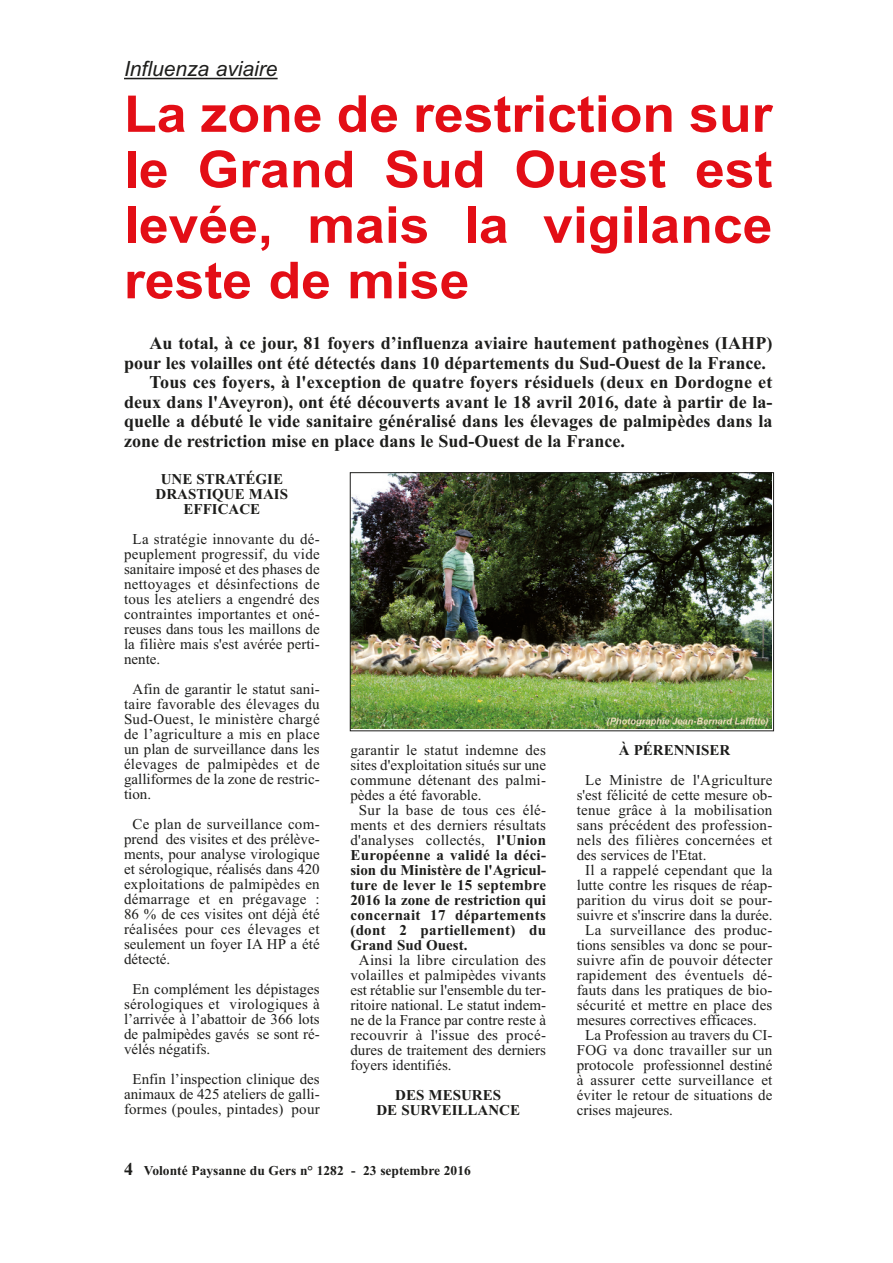
<style>
.page{position:relative;width:893px;height:1263px;background:#fff}
.page>*{position:absolute;margin:0;border:0;box-sizing:border-box;transform-origin:0 0}
.t1{font:700 51px/55.5px "Arial";color:#e30e16;text-align:justify;scale:1.05 1}
.t2{font:italic 21px "Arial";color:#1d1d1b}
.t3{font:700 18px "Times New Roman";color:#1d1d1b}
.t4{font:15px/15px "Times New Roman";letter-spacing:.01em;color:#1d1d1b;text-align:justify}
.t5{font:700 15px/15px "Times New Roman";color:#1d1d1b;text-align:center}
.t6{font:700 15px "Times New Roman";letter-spacing:.02em;color:#1d1d1b}
.t7{font:700 13.5px "Times New Roman";color:#1d1d1b}
.s1{font-weight:700}
.s2{font-size:18px}
</style>
<div class="page">
<hr style="left:124px;top:78px;width:153px;height:1px;background:#1d1d1b">
<img style="left:352px;top:474px;width:419px;height:254px">
<div style="left:350px;top:472px;width:424px;height:259px;border:1px solid #1d1d1b"></div>
<h2 class="t2" style="left:124px;top:61px;width:155px">Influenza aviaire</h2>
<h1 class="t1" style="left:124px;top:91px;width:619px">La zone de restriction sur le Grand Sud Ouest est levée, mais la vigilance reste de mise</h1>
<p class="t3" style="left:149px;top:337px;width:624px">Au total, à ce jour, 81 foyers d’influenza aviaire hautement pathogènes (IAHP)</p>
<p class="t3" style="left:124px;top:357px;width:643px">pour les volailles ont été détectés dans 10 départements du Sud-Ouest de la France.</p>
<p class="t3" style="left:149px;top:376px;width:624px">Tous ces foyers, à l'exception de quatre foyers résiduels (deux en Dordogne et</p>
<p class="t3" style="left:124px;top:396px;width:650px">deux dans l'Aveyron), ont été découverts avant le 18 avril 2016, date à partir de la-</p>
<p class="t3" style="left:124px;top:415px;width:650px">quelle a débuté le vide sanitaire généralisé dans les élevages de palmipèdes dans la</p>
<p class="t3" style="left:124px;top:435px;width:502px">zone de restriction mise en place dans le Sud-Ouest de la France.</p>
<p class="t5" style="left:156px;top:473px;width:134px">UNE STRATÉGIE<br>DRASTIQUE MAIS<br>EFFICACE</p>
<p class="t4" style="left:124px;top:532px;width:197px;text-indent:9px">La stratégie innovante du dé&shy;peuplement progressif, du vide sanitaire imposé et des phases de nettoyages et désinfections de tous les ateliers a engendré des contraintes importantes et oné&shy;reuses dans tous les maillons de la filière mais s'est avérée perti&shy;nente.</p>
<p class="t4" style="left:124px;top:682px;width:197px;text-indent:9px">Afin de garantir le statut sani&shy;taire favorable des élevages du Sud-Ouest, le ministère chargé de l’agriculture a mis en place un plan de surveillance dans les élevages de palmipèdes et de galliformes de la zone de restric&shy;tion.</p>
<p class="t4" style="left:124px;top:817px;width:197px;text-indent:9px">Ce plan de surveillance com&shy;prend des visites et des prélève&shy;ments, pour analyse virologique et sérologique, réalisés dans 420 exploitations de palmipèdes en démarrage et en prégavage :<br>86 % de ces visites ont déjà été réalisées pour ces élevages et seulement un foyer IA HP a été détecté.</p>
<p class="t4" style="left:124px;top:982px;width:197px;text-indent:9px">En complément les dépistages sérologiques et virologiques à l’arrivée à l’abattoir de 366 lots de palmipèdes gavés se sont ré&shy;vélés négatifs.</p>
<p class="t4" style="left:124px;top:1072px;width:197px;text-align:center">Enfin l’inspection clinique des animaux de 425 ateliers de galli&shy;formes (poules, pintades) pour</p>
<p class="t5" style="left:618px;top:744px;width:113px">À PÉRENNISER</p>
<p class="t4" style="left:585px;top:774px;width:189px">Le Ministre de l'Agriculture</p>
<p class="t4" style="left:576px;top:789px;width:197px">s'est félicité de cette mesure ob-</p>
<p class="t4" style="left:576px;top:804px;width:197px">tenue grâce à la mobilisation</p>
<p class="t4" style="left:576px;top:819px;width:197px">sans précédent des profession-</p>
<p class="t4" style="left:576px;top:834px;width:197px">nels des filières concernées et</p>
<p class="t4" style="left:576px;top:849px;width:131px">des services de l'Etat.</p>
<p class="t4" style="left:585px;top:864px;width:189px">Il a rappelé cependant que la</p>
<p class="t4" style="left:576px;top:879px;width:197px">lutte contre les risques de réap-</p>
<p class="t4" style="left:576px;top:894px;width:197px">parition du virus doit se pour-</p>
<p class="t4" style="left:576px;top:909px;width:197px">suivre et s'inscrire dans la durée.</p>
<p class="t4" style="left:585px;top:924px;width:189px">La surveillance des produc-</p>
<p class="t4" style="left:576px;top:939px;width:197px">tions sensibles va donc se pour-</p>
<p class="t4" style="left:576px;top:954px;width:197px">suivre afin de pouvoir détecter</p>
<p class="t4" style="left:576px;top:969px;width:197px">rapidement des éventuels dé-</p>
<p class="t4" style="left:576px;top:984px;width:197px">fauts dans les pratiques de bio-</p>
<p class="t4" style="left:576px;top:999px;width:197px">sécurité et mettre en place des</p>
<p class="t4" style="left:576px;top:1014px;width:181px">mesures correctives efficaces.</p>
<p class="t4" style="left:585px;top:1029px;width:189px">La Profession au travers du CI-</p>
<p class="t4" style="left:576px;top:1044px;width:197px">FOG va donc travailler sur un</p>
<p class="t4" style="left:576px;top:1059px;width:197px">protocole professionnel destiné</p>
<p class="t4" style="left:576px;top:1074px;width:197px">à assurer cette surveillance et</p>
<p class="t4" style="left:576px;top:1089px;width:197px">éviter le retour de situations de</p>
<p class="t4" style="left:576px;top:1104px;width:98px">crises majeures.</p>
<p class="t4" style="left:350px;top:744px;width:197px">garantir le statut indemne des</p>
<p class="t4" style="left:350px;top:759px;width:197px">sites d'exploitation situés sur une</p>
<p class="t4" style="left:350px;top:774px;width:197px">commune détenant des palmi-</p>
<p class="t4" style="left:350px;top:789px;width:133px">pèdes a été favorable.</p>
<p class="t4" style="left:359px;top:804px;width:189px">Sur la base de tous ces élé-</p>
<p class="t4" style="left:350px;top:819px;width:197px">ments et des derniers résultats</p>
<p class="t4" style="left:350px;top:834px;width:197px">d'analyses collectés, <span class="s1">l'Union</span></p>
<p class="t6" style="left:350px;top:850px;width:197px">Européenne a validé la déci-</p>
<p class="t5" style="left:350px;top:864px;width:197px">sion du Ministère de l'Agricul-</p>
<p class="t6" style="left:350px;top:880px;width:197px">ture de lever le 15 septembre</p>
<p class="t5" style="left:350px;top:894px;width:197px">2016 la zone de restriction qui</p>
<p class="t6" style="left:350px;top:910px;width:197px">concernait 17 départements</p>
<p class="t6" style="left:350px;top:925px;width:197px">(dont 2 partiellement) du</p>
<p class="t5" style="left:350px;top:939px;width:119px">Grand Sud Ouest.</p>
<p class="t4" style="left:350px;top:954px;width:197px;text-indent:9px">Ainsi la libre circulation des volailles et palmipèdes vivants est rétablie sur l'ensemble du ter&shy;ritoire national. Le statut indem&shy;ne de la France par contre reste à recouvrir à l'issue des procé&shy;dures de traitement des derniers foyers identifiés.</p>
<p class="t5" style="left:376px;top:1089px;width:145px">DES MESURES<br>DE SURVEILLANCE</p>
<p class="t7" style="left:124px;top:1166px;width:348px"><span class="s2">4</span> Volonté Paysanne du Gers n° 1282 - 23 septembre 2016</p>
</div>
